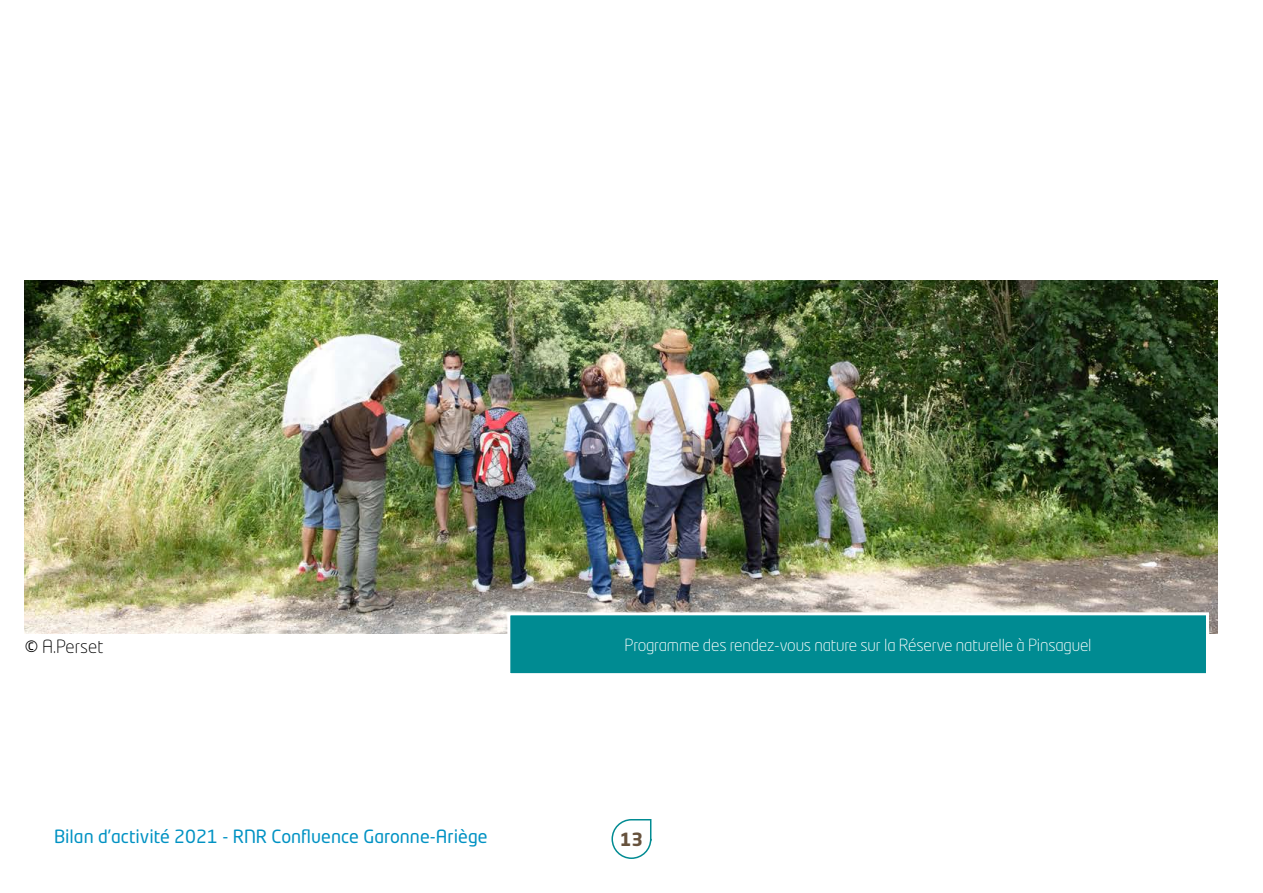
<style>
.page{position:relative;width:1263px;height:893px;background:#fff}
.page>*{position:absolute;margin:0;border:0;box-sizing:border-box;transform-origin:0 0}
.t1{font:18px "Neo Tech Std";color:#0092c3}
.t2{font:300 18px "Neo Tech Std";color:#000}
.t3{font:700 18px "Neo Tech Std";color:#67523d}
.t4{font:300 16.5px "Neo Tech Std";letter-spacing:-.01em;color:#fff}
.s1{font-weight:400}
</style>
<div class="page">
<svg style="left:611px;top:819px;width:41px;height:40px"></svg>
<img style="left:25px;top:281px;width:1193px;height:353px">
<div style="left:509px;top:614px;width:698px;height:61px;background:#008b92"></div>
<div style="left:507px;top:612px;width:702px;height:64px;border:3px solid #fff"></div>
<p class="t2" style="left:25px;top:635px;width:80px"><span class="s1">©</span> A.Perset</p>
<p class="t4" style="left:625px;top:635px;width:469px">Programme des rendez-vous nature sur la Réserve naturelle à Pinsaguel</p>
<p class="t1" style="left:54px;top:825px;width:435px">Bilan d’activité 2021 - RNR Confluence Garonne-Ariège</p>
<p class="t3" style="left:620px;top:828px;width:25px">13</p>
</div>
